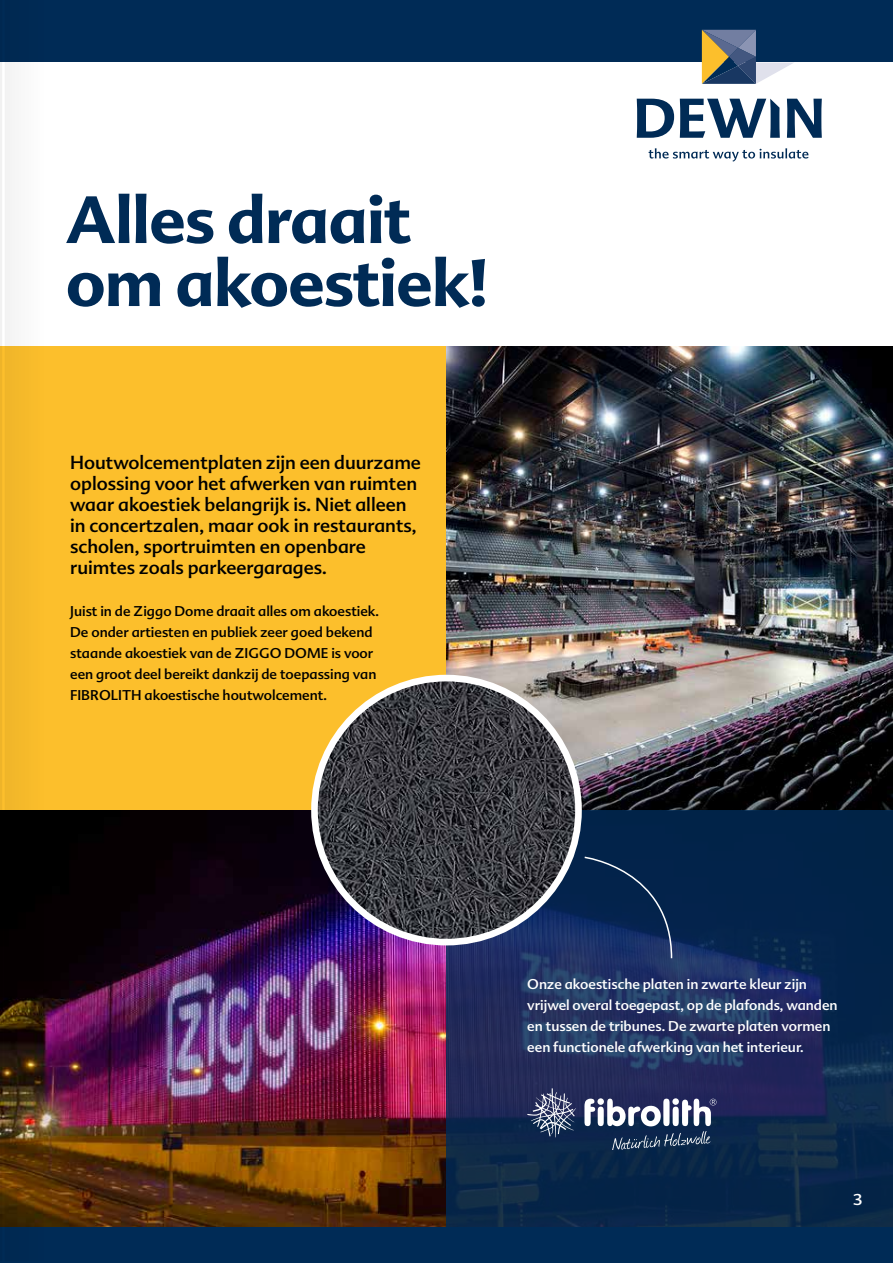
<style>
.page{position:relative;width:893px;height:1263px;background:#fff}
.page>*{position:absolute;margin:0;border:0;box-sizing:border-box;transform-origin:0 0}
.t1{font:700 63px/63px "Advert";letter-spacing:-.01em;color:#002b56}
.t2{font:18px/21px "Advert";color:#000}
.t3{font:15px "Advert";color:#fff}
.t4{font:13.5px/21px "Advert";color:#000}
.t5{font:13.5px/21px "Advert";color:#fff}
</style>
<div class="page">
<div style="left:0;top:0;width:893px;height:62px;background:#002b56"></div>
<div style="left:0;top:1227px;width:893px;height:36px;background:#002b56"></div>
<div style="left:0;top:347px;width:446px;height:463px;background:#fcbf2c"></div>
<img style="left:72px;top:810px;width:374px;height:417px">
<svg style="left:649px;top:148px;width:159px;height:14px"></svg>
<svg style="left:637px;top:99px;width:37px;height:39px"></svg>
<svg style="left:787px;top:99px;width:35px;height:39px"></svg>
<svg style="left:680px;top:99px;width:100px;height:39px"></svg>
<svg style="left:702px;top:30px;width:92px;height:54px"></svg>
<img style="left:446px;top:347px;width:447px;height:463px">
<svg style="left:446px;top:810px;width:447px;height:417px;background:#112952"></svg>
<img style="left:314px;top:678px;width:264px;height:264px;border-radius:132px">
<div style="left:311px;top:675px;width:271px;height:270px;border:7px solid #fff;border-radius:50%"></div>
<svg style="left:527px;top:1088px;width:49px;height:49px;background:#4a5577"></svg>
<svg style="left:584px;top:1098px;width:132px;height:51px"></svg>
<svg style="left:583px;top:856px;width:90px;height:104px;background:#0f2c58"></svg>
<svg style="left:0;top:62px;width:72px;height:1165px"></svg>
<h1 class="t1" style="left:66px;top:188px;width:423px">Alles draait om akoestiek!</h1>
<p class="t2" style="left:70px;top:452px;width:352px">Houtwolcementplaten zijn een duurzame oplossing voor het afwerken van ruimten waar akoestiek belangrijk is. Niet alleen in concertzalen, maar ook in restaurants, scholen, sportruimten en openbare ruimtes zoals parkeergarages.</p>
<p class="t4" style="left:70px;top:600px;width:311px">Juist in de Ziggo Dome draait alles om akoestiek.<br>De onder artiesten en publiek zeer goed bekend staande akoestiek van de ZIGGO DOME is voor een groot deel bereikt dankzij de toepassing van FIBROLITH akoestische houtwolcement.</p>
<p class="t5" style="left:527px;top:973px;width:312px">Onze akoestische platen in zwarte kleur zijn vrijwel overal toegepast, op de plafonds, wanden en tussen de tribunes. De zwarte platen vormen een functionele afwerking van het interieur.</p>
<p class="t3" style="left:853px;top:1190px;width:11px">3</p>
</div>
